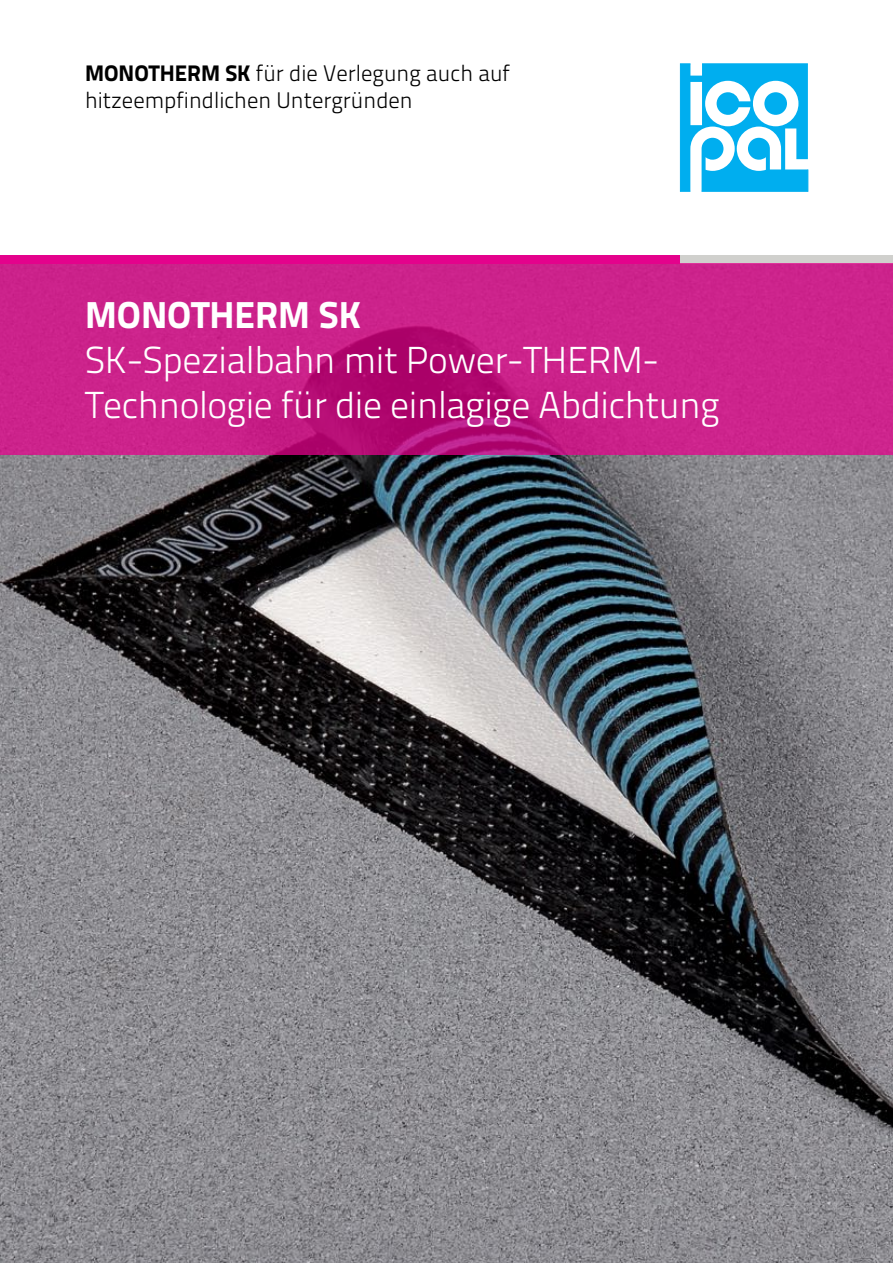
<style>
.page{position:relative;width:893px;height:1263px;background:#fff}
.page>*{position:absolute;margin:0;border:0;box-sizing:border-box;transform-origin:0 0}
.t1{font:37.5px/45px "Titillium Text 25 L 250 wt";letter-spacing:-.01em;color:#fff}
.t2{font:37.5px "Titillium Text 25 L 999 wt";color:#fff}
.t3{font:22.5px/27px "Titillium Text 25 L 250 wt";color:#000}
.s1{font-family:"Titillium Text 25 L 999 wt"}
</style>
<div class="page">
<img style="left:0;top:455px;width:893px;height:808px">
<svg style="left:680px;top:64px;width:128px;height:127px"></svg>
<div style="left:0;top:255px;width:680px;height:9px;background:#e4028c"></div>
<div style="left:680px;top:255px;width:213px;height:9px;background:#d0d0cd"></div>
<svg style="left:0;top:264px;width:893px;height:191px;background:#c71e87"></svg>
<p class="t3" style="left:85px;top:58px;width:427px"><span class="s1">MONOTHERM SK</span> für die Verlegung auch auf hitzeempfindlichen Untergründen</p>
<p class="t2" style="left:85px;top:286px;width:277px">MONOTHERM SK</p>
<p class="t1" style="left:85px;top:336px;width:636px">SK-Spezialbahn mit Power-THERM-<br>Technologie für die einlagige Abdichtung</p>
</div>
